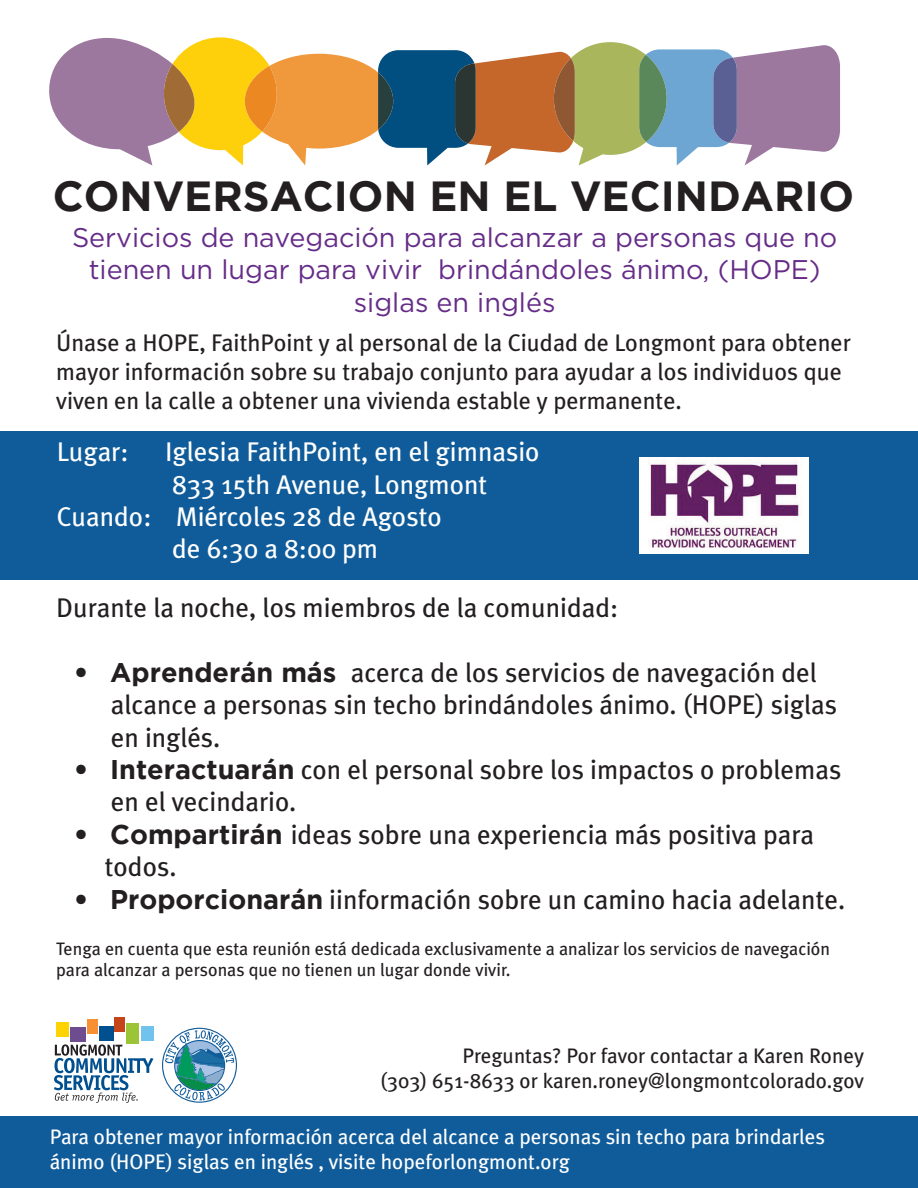
<style>
.page{position:relative;width:918px;height:1188px;background:#fff}
.page>*{position:absolute;margin:0;border:0;box-sizing:border-box;transform-origin:0 0}
.t1{font:700 42px "Gotham";color:#231f20}
.t2{font:27px/32.4px "Meta Plus";color:#231f20}
.t3{font:27px/32.4px "Gotham";color:#662c88;text-align:center}
.t4{font:27px "Meta Plus";color:#fff}
.t5{font:24px/28.8px "Meta Plus";color:#231f20}
.t6{font:21px/25.2px "Meta Plus";color:#fff}
.t7{font:21px/25.2px "Meta Plus";color:#231f20;text-align:right}
.t8{font:18px/21.6px "Meta Plus";color:#231f20}
.s1{font-family:"Gotham";font-weight:700}
</style>
<div class="page">
<div style="left:0;top:431px;width:918px;height:149px;background:#105c9a"></div>
<div style="left:0;top:1116px;width:918px;height:72px;background:#105c9a"></div>
<svg style="left:49px;top:37px;width:791px;height:129px"></svg>
<img style="left:640px;top:458px;width:169px;height:96px">
<div style="left:99px;top:1026px;width:14px;height:14px;background:#005090"></div>
<div style="left:115px;top:1018px;width:10px;height:14px;background:#c64419"></div>
<div style="left:141px;top:1026px;width:13px;height:14px;background:#71c2ed"></div>
<div style="left:56px;top:1022px;width:13px;height:14px;background:#fed304"></div>
<div style="left:87px;top:1020px;width:11px;height:14px;background:#f69032"></div>
<div style="left:127px;top:1024px;width:12px;height:20px;background:#9bc437"></div>
<div style="left:70px;top:1028px;width:16px;height:14px;background:#6e4c90"></div>
<svg style="left:54px;top:1044px;width:99px;height:59px"></svg>
<svg style="left:162px;top:1028px;width:75px;height:75px"></svg>
<h1 class="t1" style="left:53px;top:172px;width:803px">CONVERSACION EN EL VECINDARIO</h1>
<p class="t3" style="left:72px;top:221px;width:767px">Servicios de navegación para alcanzar a personas que no tienen un lugar para vivir brindándoles ánimo, (HOPE) siglas en inglés</p>
<p class="t5" style="left:56px;top:328px;width:796px">Únase a HOPE, FaithPoint y al personal de la Ciudad de Longmont para obtener mayor información sobre su trabajo conjunto para ayudar a los individuos que viven en la calle a obtener una vivienda estable y permanente.</p>
<p class="t4" style="left:57px;top:436px;width:73px">Lugar:</p>
<p class="t4" style="left:165px;top:436px;width:376px">Iglesia FaithPoint, en el gimnasio</p>
<p class="t4" style="left:172px;top:469px;width:317px">833 15th Avenue, Longmont</p>
<p class="t4" style="left:57px;top:501px;width:387px">Cuando: Miércoles 28 de Agosto</p>
<p class="t4" style="left:172px;top:533px;width:208px">de 6:30 a 8:00 pm</p>
<p class="t2" style="left:56px;top:591px;width:564px">Durante la noche, los miembros de la comunidad:</p>
<p class="t2" style="left:111px;top:656px;width:728px;text-indent:-36px">• <span class="s1">Aprenderán más</span> acerca de los servicios de navegación del alcance a personas sin techo brindándoles ánimo. (HOPE) siglas en inglés.</p>
<p class="t2" style="left:111px;top:753px;width:732px;text-indent:-36px">• <span class="s1">Interactuarán</span> con el personal sobre los impactos o problemas en el vecindario.</p>
<p class="t2" style="left:105px;top:818px;width:711px;text-indent:-30px">• <span class="s1">Compartirán</span> ideas sobre una experiencia más positiva para todos.</p>
<p class="t2" style="left:74px;top:883px;width:772px">• <span class="s1">Proporcionarán</span> iinformación sobre un camino hacia adelante.</p>
<p class="t8" style="left:56px;top:938px;width:775px">Tenga en cuenta que esta reunión está dedicada exclusivamente a analizar los servicios de navegación para alcanzar a personas que no tienen un lugar donde vivir.</p>
<p class="t7" style="left:380px;top:1043px;width:485px">Preguntas? Por favor contactar a Karen Roney<br>(303) 651-8633 or karen.roney@longmontcolorado.gov</p>
<p class="t6" style="left:50px;top:1124px;width:777px">Para obtener mayor información acerca del alcance a personas sin techo para brindarles ánimo (HOPE) siglas en inglés , visite hopeforlongmont.org</p>
</div>
